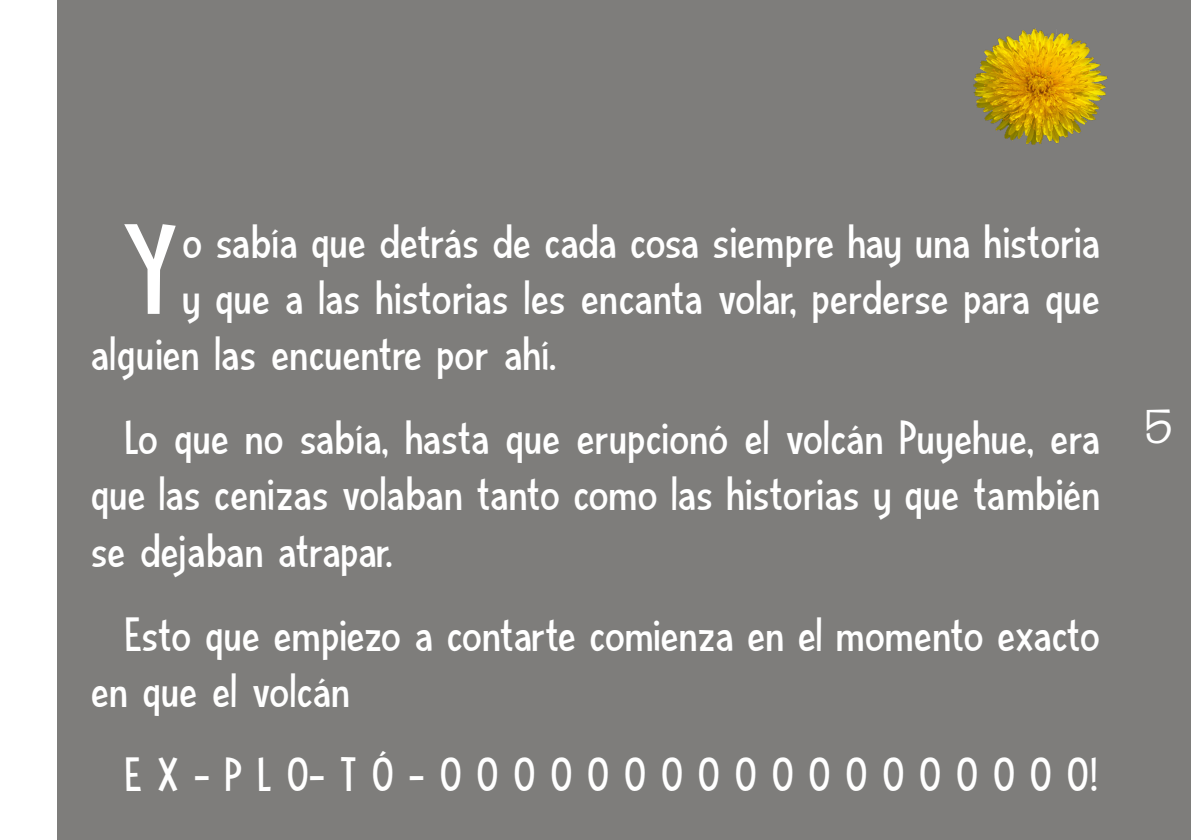
<style>
.page{position:relative;width:1191px;height:840px;background:#fff}
.page>*{position:absolute;margin:0;border:0;box-sizing:border-box;transform-origin:0 0}
.t1{font:112px "DK Blue Sheep";color:#fff}
.t2{font:42px/56px "DK Blue Sheep";letter-spacing:-.03em;color:#fff;text-align:justify}
.t3{font:36px "KG Shakeit Off";color:#fff}
</style>
<div class="page">
<div style="left:0;top:0;width:1191px;height:839px;background:#7e7d7b"></div>
<img style="left:973px;top:28px;width:134px;height:117px">
<div style="left:0;top:0;width:57px;height:839px;background:#fff"></div>
<p class="t1" style="left:119px;top:205px;width:64px">Y</p>
<p class="t2" style="left:181px;top:214px;width:921px">o sabía que detrás de cada cosa siempre hay una historia</p>
<p class="t2" style="left:181px;top:270px;width:921px">y que a las historias les encanta volar, perderse para que</p>
<p class="t2" style="left:90px;top:326px;width:469px">alguien las encuentre por ahí.</p>
<p class="t2" style="left:90px;top:411px;width:1012px;text-indent:34px">Lo que no sabía, hasta que erupcionó el volcán Puyehue, era que las cenizas volaban tanto como las historias y que también se dejaban atrapar.</p>
<p class="t2" style="left:90px;top:607px;width:1012px;text-indent:34px">Esto que empiezo a contarte comienza en el momento exacto en que el volcán</p>
<p class="t2" style="left:124px;top:747px;width:976px">E X - P L O- T Ó - O O O O O O O O O O O O O O O O O O!</p>
<p class="t3" style="left:1145px;top:397px;width:28px">5</p>
</div>
